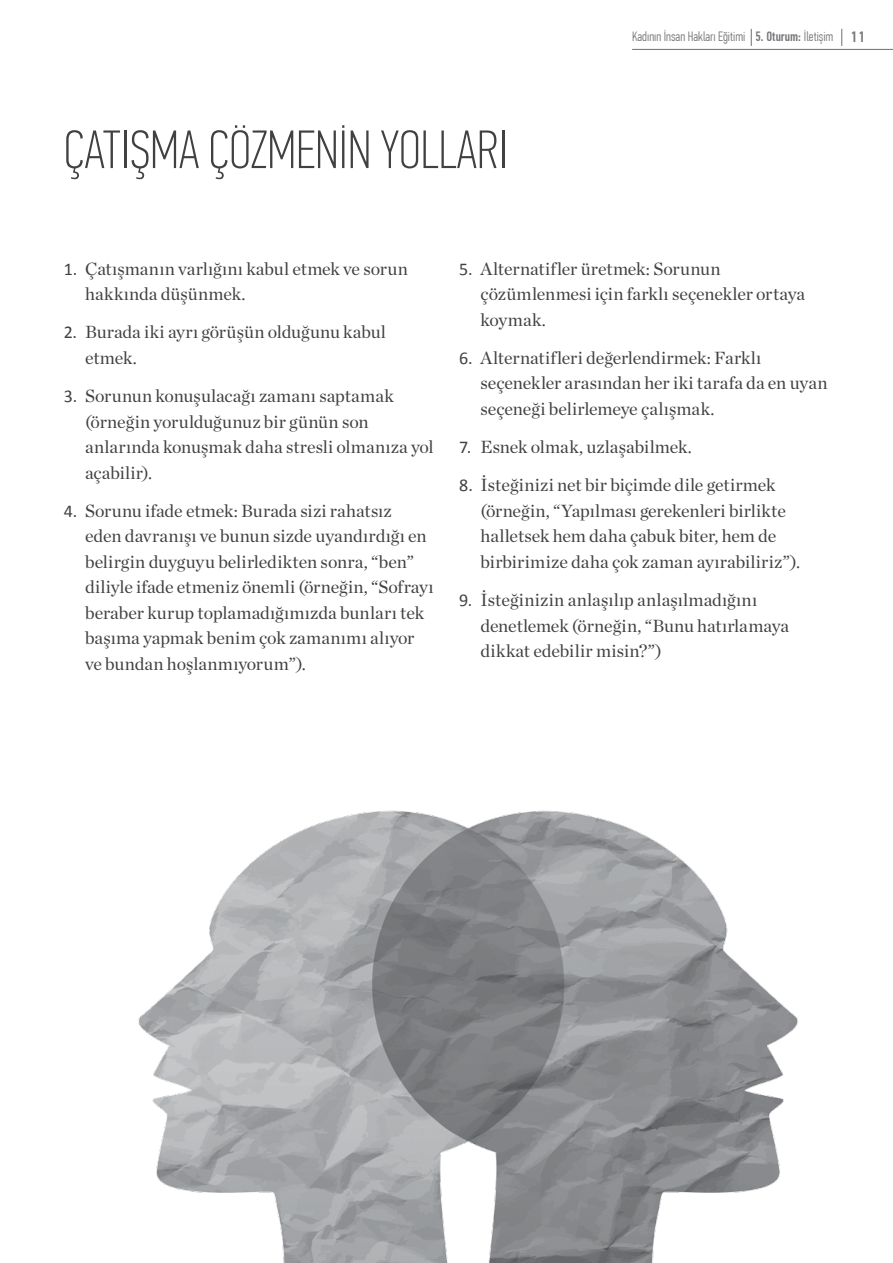
<style>
.page{position:relative;width:893px;height:1263px;background:#fff}
.page>*{position:absolute;margin:0;border:0;box-sizing:border-box;transform-origin:0 0}
.t1{font:100 54px "PF Din Text Comp Pro";color:#414042}
.t2{font:18px/25.5px "Chronicle Deck";color:#414042}
.t3{font:300 13.5px "PF Din Text Comp Pro";color:#77787b}
.s1{font-weight:500}
.s2{font-family:"PF Din Text Pro";font-weight:500;font-size:15px}
.s3{font-family:"Calibri"}
</style>
<div class="page">
<svg style="left:751px;top:29px;width:1px;height:17px"></svg>
<svg style="left:841px;top:29px;width:1px;height:17px"></svg>
<hr style="left:632px;top:49px;width:261px;height:1px;background:#77787b">
<img style="left:138px;top:810px;width:660px;height:453px">
<h1 class="t1" style="left:64px;top:119px;width:445px">ÇATIŞMA ÇÖZMENİN YOLLARI</h1>
<p class="t3" style="left:632px;top:29px;width:235px">Kadının İnsan Hakları Eğitimi <span class="s1">5. Oturum:</span> İletişim <span class="s2">11</span></p>
<p class="t2" style="left:85px;top:254px;width:324px;text-indent:-21px"><span class="s3">1.</span> Çatışmanın varlığını kabul etmek ve sorun hakkında düşünmek.</p>
<p class="t2" style="left:85px;top:318px;width:303px;text-indent:-21px"><span class="s3">2.</span> Burada iki ayrı görüşün olduğunu kabul etmek.</p>
<p class="t2" style="left:85px;top:382px;width:350px;text-indent:-21px"><span class="s3">3.</span> Sorunun konuşulacağı zamanı saptamak (örneğin yorulduğunuz bir günün son anlarında konuşmak daha stresli olmanıza yol açabilir).</p>
<p class="t2" style="left:85px;top:497px;width:350px;text-indent:-21px"><span class="s3">4.</span> Sorunu ifade etmek: Burada sizi rahatsız<br>eden davranışı ve bunun sizde uyandırdığı en belirgin duyguyu belirledikten sonra, “ben” diliyle ifade etmeniz önemli (örneğin, “Sofrayı beraber kurup toplamadığımızda bunları tek başıma yapmak benim çok zamanımı alıyor ve bundan hoşlanmıyorum”).</p>
<p class="t2" style="left:480px;top:254px;width:326px;text-indent:-21px"><span class="s3">5.</span> Alternatifler üretmek: Sorunun çözümlenmesi için farklı seçenekler ortaya koymak.</p>
<p class="t2" style="left:480px;top:344px;width:349px;text-indent:-21px"><span class="s3">6.</span> Alternatifleri değerlendirmek: Farklı seçenekler arasından her iki tarafa da en uyan seçeneği belirlemeye çalışmak.</p>
<p class="t2" style="left:459px;top:433px;width:234px"><span class="s3">7.</span> Esnek olmak, uzlaşabilmek.</p>
<p class="t2" style="left:480px;top:471px;width:321px;text-indent:-21px"><span class="s3">8.</span> İsteğinizi net bir biçimde dile getirmek (örneğin, “Yapılması gerekenleri birlikte halletsek hem daha çabuk biter, hem de birbirimize daha çok zaman ayırabiliriz”).</p>
<p class="t2" style="left:480px;top:586px;width:310px;text-indent:-21px"><span class="s3">9.</span> İsteğinizin anlaşılıp anlaşılmadığını denetlemek (örneğin, “Bunu hatırlamaya dikkat edebilir misin?”)</p>
</div>
